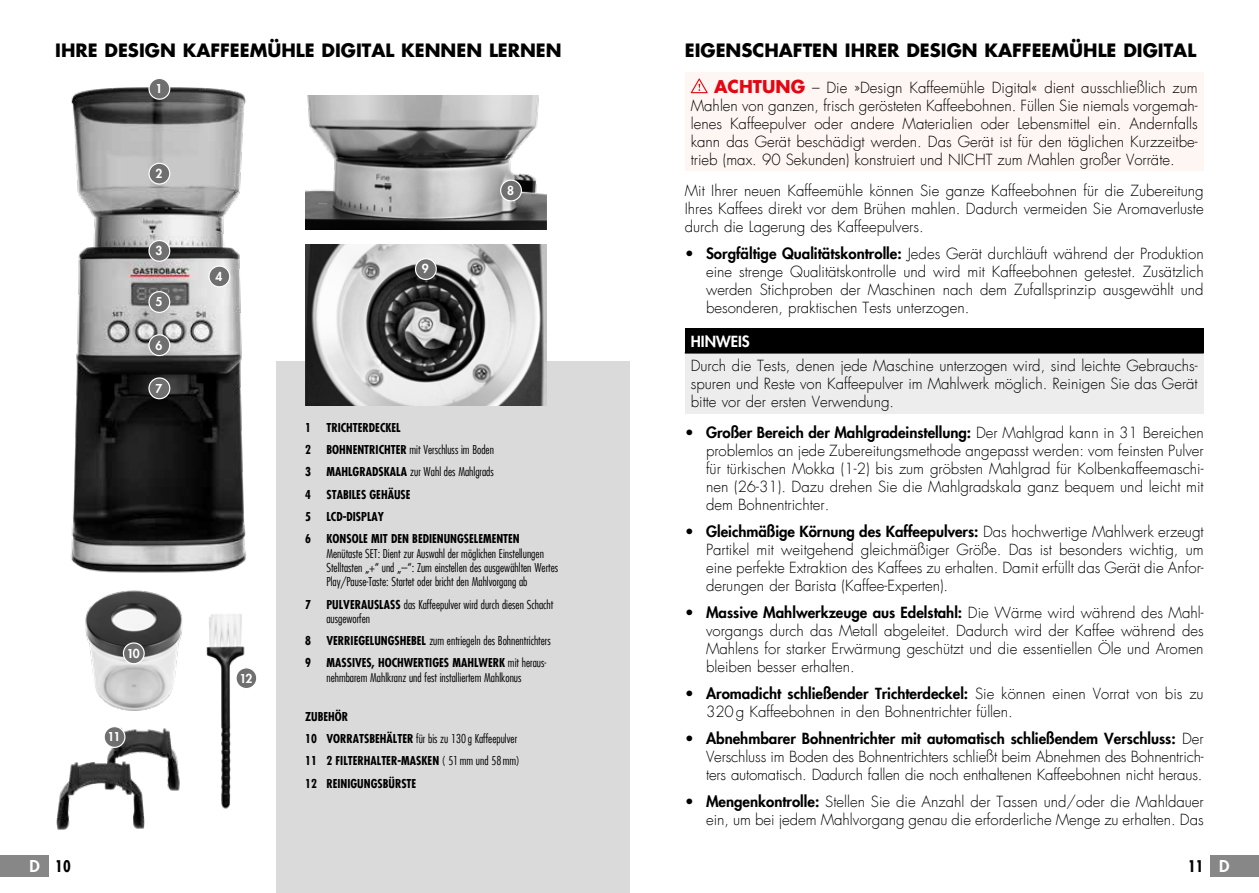
<style>
.page{position:relative;width:1259px;height:893px;background:#fff}
.page>*{position:absolute;margin:0;border:0;box-sizing:border-box;transform-origin:0 0}
.t1{font:700 18px "Futura LT";color:#000}
.t2{font:700 condensed 15.75px "Futura LT";color:#000}
.t3{font:300 15px/18px "Futura LT";color:#000;text-align:justify}
.t4{font:800 15px "Futura LT";color:#fff}
.t5{font:300 condensed 12px/14.4px "Futura LT";color:#000}
.t6{font:700 condensed 12px/22.2px "Futura LT";color:#000}
.t7{font:800 12px "Futura LT";color:#fff}
.s1{font-weight:700;font-size:17.25px;color:#e30613}
.s2{font-weight:800}
.s3{font-weight:700}
.s4{font-weight:300}
.s5{font-weight:800;font-stretch:normal;font-size:16.05px;color:#fff}
</style>
<div class="page">
<svg style="left:0;top:856px;width:48px;height:21px"></svg>
<svg style="left:1210px;top:856px;width:49px;height:21px"></svg>
<div style="left:685px;top:72px;width:518px;height:99px;background:#fef6f2"></div>
<svg style="left:691px;top:78px;width:17px;height:15px"></svg>
<div style="left:685px;top:328px;width:518px;height:25px;background:#000"></div>
<div style="left:685px;top:353px;width:518px;height:60px;background:#ededed"></div>
<hr style="left:685px;top:352px;width:518px;height:2px;background:#000">
<div style="left:276px;top:362px;width:353px;height:531px;background:#dadada"></div>
<img style="left:70px;top:87px;width:176px;height:486px">
<div style="left:149px;top:78px;width:21px;height:21px;background:#706f6f;border-radius:50%"></div>
<div style="left:148px;top:78px;width:22px;height:22px;border:1px solid #fff;border-radius:50%"></div>
<div style="left:149px;top:163px;width:21px;height:21px;background:#706f6f;border-radius:50%"></div>
<div style="left:148px;top:163px;width:22px;height:22px;border:1px solid #fff;border-radius:50%"></div>
<div style="left:149px;top:241px;width:21px;height:20px;background:#706f6f;border-radius:50%"></div>
<div style="left:148px;top:240px;width:22px;height:22px;border:1px solid #fff;border-radius:50%"></div>
<img style="left:305px;top:95px;width:241px;height:135px">
<div style="left:501px;top:180px;width:20px;height:21px;background:#706f6f;border-radius:50%"></div>
<div style="left:500px;top:180px;width:22px;height:21px;border:1px solid #fff;border-radius:50%"></div>
<div style="left:209px;top:266px;width:21px;height:21px;background:#706f6f;border-radius:50%"></div>
<div style="left:208px;top:265px;width:22px;height:22px;border:1px solid #fff;border-radius:50%"></div>
<img style="left:305px;top:244px;width:241px;height:161px">
<div style="left:415px;top:259px;width:21px;height:20px;background:#706f6f;border-radius:50%"></div>
<div style="left:415px;top:258px;width:22px;height:22px;border:1px solid #fff;border-radius:50%"></div>
<div style="left:149px;top:292px;width:21px;height:20px;background:#706f6f;border-radius:50%"></div>
<div style="left:148px;top:291px;width:22px;height:22px;border:1px solid #fff;border-radius:50%"></div>
<div style="left:149px;top:335px;width:21px;height:21px;background:#706f6f;border-radius:50%"></div>
<div style="left:148px;top:334px;width:22px;height:22px;border:1px solid #fff;border-radius:50%"></div>
<div style="left:149px;top:378px;width:21px;height:21px;background:#706f6f;border-radius:50%"></div>
<div style="left:148px;top:377px;width:22px;height:22px;border:1px solid #fff;border-radius:50%"></div>
<img style="left:85px;top:590px;width:98px;height:121px">
<div style="left:123px;top:643px;width:21px;height:21px;background:#706f6f;border-radius:50%"></div>
<div style="left:123px;top:642px;width:22px;height:22px;border:1px solid #fff;border-radius:50%"></div>
<img style="left:57px;top:728px;width:123px;height:102px">
<div style="left:104px;top:727px;width:21px;height:20px;background:#706f6f;border-radius:50%"></div>
<div style="left:104px;top:726px;width:21px;height:22px;border:1px solid #fff;border-radius:50%"></div>
<img style="left:206px;top:614px;width:39px;height:195px">
<div style="left:236px;top:668px;width:21px;height:21px;background:#706f6f;border-radius:50%"></div>
<div style="left:235px;top:667px;width:22px;height:22px;border:1px solid #fff;border-radius:50%"></div>
<p class="t1" style="left:55px;top:39px;width:508px">IHRE DESIGN KAFFEEMÜHLE DIGITAL KENNEN LERNEN</p>
<p class="t1" style="left:685px;top:39px;width:513px">EIGENSCHAFTEN IHRER DESIGN KAFFEEMÜHLE DIGITAL</p>
<p class="t3" style="left:691px;top:79px;width:508px;text-indent:23px"><span class="s1">ACHTUNG</span> – Die »Design Kaffeemühle Digital« dient ausschließlich zum Mahlen von ganzen, frisch gerösteten Kaffeebohnen. Füllen Sie niemals vorgemah&shy;lenes Kaffeepulver oder andere Materialien oder Lebensmittel ein. Andernfalls kann das Gerät beschädigt werden. Das Gerät ist für den täglichen Kurzzeitbe&shy;trieb (max. 90 Sekunden) konstruiert und NICHT zum Mahlen großer Vorräte.</p>
<p class="t3" style="left:685px;top:182px;width:520px">Mit Ihrer neuen Kaffeemühle können Sie ganze Kaffeebohnen für die Zubereitung Ihres Kaffees direkt vor dem Brühen mahlen. Dadurch vermeiden Sie Aromaverluste durch die Lagerung des Kaffeepulvers.</p>
<p class="t3" style="left:706px;top:245px;width:499px;text-indent:-21px">• <span class="s2">Sorgfältige Qualitätskontrolle:</span> Jedes Gerät durchläuft während der Produktion eine strenge Qualitätskontrolle und wird mit Kaffeebohnen getestet. Zusätzlich werden Stichproben der Maschinen nach dem Zufallsprinzip ausgewählt und besonderen, praktischen Tests unterzogen.</p>
<p class="t4" style="left:691px;top:331px;width:60px">HINWEIS</p>
<p class="t3" style="left:691px;top:357px;width:508px">Durch die Tests, denen jede Maschine unterzogen wird, sind leichte Gebrauchs&shy;spuren und Reste von Kaffeepulver im Mahlwerk möglich. Reinigen Sie das Gerät bitte vor der ersten Verwendung.</p>
<p class="t3" style="left:706px;top:424px;width:499px;text-indent:-21px">• <span class="s2">Großer Bereich der Mahlgradeinstellung:</span> Der Mahlgrad kann in 31 Bereichen problemlos an jede Zubereitungsmethode angepasst werden: vom feinsten Pulver für türkischen Mokka (1-2) bis zum gröbsten Mahlgrad für Kolbenkaffeemaschi&shy;nen (26-31). Dazu drehen Sie die Mahlgradskala ganz bequem und leicht mit dem Bohnentrichter.</p>
<p class="t3" style="left:706px;top:523px;width:499px;text-indent:-21px">• <span class="s2">Gleichmäßige Körnung des Kaffeepulvers:</span> Das hochwertige Mahlwerk erzeugt Partikel mit weitgehend gleichmäßiger Größe. Das ist besonders wichtig, um eine perfekte Extraktion des Kaffees zu erhalten. Damit erfüllt das Gerät die Anfor&shy;derungen der Barista (Kaffee-Experten).</p>
<p class="t3" style="left:706px;top:604px;width:499px;text-indent:-21px">• <span class="s2">Massive Mahlwerkzeuge aus Edelstahl:</span> Die Wärme wird während des Mahl&shy;vorgangs durch das Metall abgeleitet. Dadurch wird der Kaffee während des Mahlens for starker Erwärmung geschützt und die essentiellen Öle und Aromen bleiben besser erhalten.</p>
<p class="t3" style="left:706px;top:685px;width:499px;text-indent:-21px">• <span class="s2">Aromadicht schließender Trichterdeckel:</span> Sie können einen Vorrat von bis zu<br>320g Kaffeebohnen in den Bohnentrichter füllen.</p>
<p class="t3" style="left:706px;top:730px;width:499px;text-indent:-21px">• <span class="s2">Abnehmbarer Bohnentrichter mit automatisch schließendem Verschluss:</span> Der Verschluss im Boden des Bohnentrichters schließt beim Abnehmen des Bohnentrich&shy;ters automatisch. Dadurch fallen die noch enthaltenen Kaffeebohnen nicht heraus.</p>
<p class="t3" style="left:685px;top:793px;width:520px;text-align:right">• <span class="s2">Mengenkontrolle:</span> Stellen Sie die Anzahl der Tassen und/oder die Mahldauer ein, um bei jedem Mahlvorgang genau die erforderliche Menge zu erhalten. Das</p>
<p class="t7" style="left:155px;top:81px;width:8px">1</p>
<p class="t7" style="left:155px;top:166px;width:8px">2</p>
<p class="t7" style="left:507px;top:182px;width:8px">8</p>
<p class="t7" style="left:155px;top:243px;width:8px">3</p>
<p class="t7" style="left:422px;top:261px;width:8px">9</p>
<p class="t7" style="left:215px;top:268px;width:8px">4</p>
<p class="t7" style="left:155px;top:294px;width:8px">5</p>
<p class="t7" style="left:155px;top:337px;width:8px">6</p>
<p class="t7" style="left:155px;top:380px;width:8px">7</p>
<p class="t6" style="left:305px;top:416px;width:7px">1</p>
<p class="t6" style="left:326px;top:416px;width:76px">TRICHTERDECKEL</p>
<p class="t6" style="left:305px;top:439px;width:7px">2</p>
<p class="t5" style="left:326px;top:442px;width:169px"><span class="s3">BOHNENTRICHTER</span> mit Verschluss im Boden</p>
<p class="t6" style="left:305px;top:461px;width:7px">3</p>
<p class="t5" style="left:326px;top:465px;width:169px"><span class="s3">MAHLGRADSKALA</span> zur Wahl des Mahlgrads</p>
<p class="t6" style="left:305px;top:483px;width:7px">4</p>
<p class="t6" style="left:326px;top:483px;width:86px">STABILES GEHÄUSE</p>
<p class="t6" style="left:305px;top:505px;width:7px">5</p>
<p class="t6" style="left:326px;top:505px;width:59px">LCD-DISPLAY</p>
<p class="t6" style="left:305px;top:528px;width:7px">6</p>
<p class="t6" style="left:326px;top:528px;width:195px">KONSOLE MIT DEN BEDIENUNGSELEMENTEN</p>
<p class="t5" style="left:326px;top:546px;width:233px">Menütaste SET: Dient zur Auswahl der möglichen Einstellungen<br>Stelltasten „+“ und „–“: Zum einstellen des ausgewählten Wertes<br>Play/Pause-Taste: Startet oder bricht den Mahlvorgang ab</p>
<p class="t6" style="left:305px;top:593px;width:7px">7</p>
<p class="t5" style="left:326px;top:597px;width:228px"><span class="s3">PULVERAUSLASS</span> das Kaffeepulver wird durch diesen Schacht ausgeworfen</p>
<p class="t6" style="left:305px;top:630px;width:7px">8</p>
<p class="t5" style="left:326px;top:634px;width:226px"><span class="s3">VERRIEGELUNGSHEBEL</span> zum entriegeln des Bohnentrichters</p>
<p class="t6" style="left:305px;top:652px;width:7px">9</p>
<p class="t5" style="left:326px;top:656px;width:221px"><span class="s3">MASSIVES, HOCHWERTIGES MAHLWERK</span> mit heraus&shy;nehmbarem Mahlkranz und fest installiertem Mahlkonus</p>
<p class="t7" style="left:127px;top:645px;width:14px">10</p>
<p class="t7" style="left:239px;top:670px;width:14px">12</p>
<p class="t6" style="left:305px;top:705px;width:216px">ZUBEHÖR<br>10 VORRATSBEHÄLTER <span class="s4">für bis zu 130 g Kaffeepulver<br></span>11 2 FILTERHALTER-MASKEN <span class="s4">( 51mm und 58mm)<br></span>12 REINIGUNGSBÜRSTE</p>
<p class="t7" style="left:108px;top:729px;width:14px">11</p>
<p class="t2" style="left:30px;top:857px;width:43px"><span class="s5">D</span> 10</p>
<p class="t2" style="left:1188px;top:857px;width:43px">11 <span class="s5">D</span></p>
</div>
